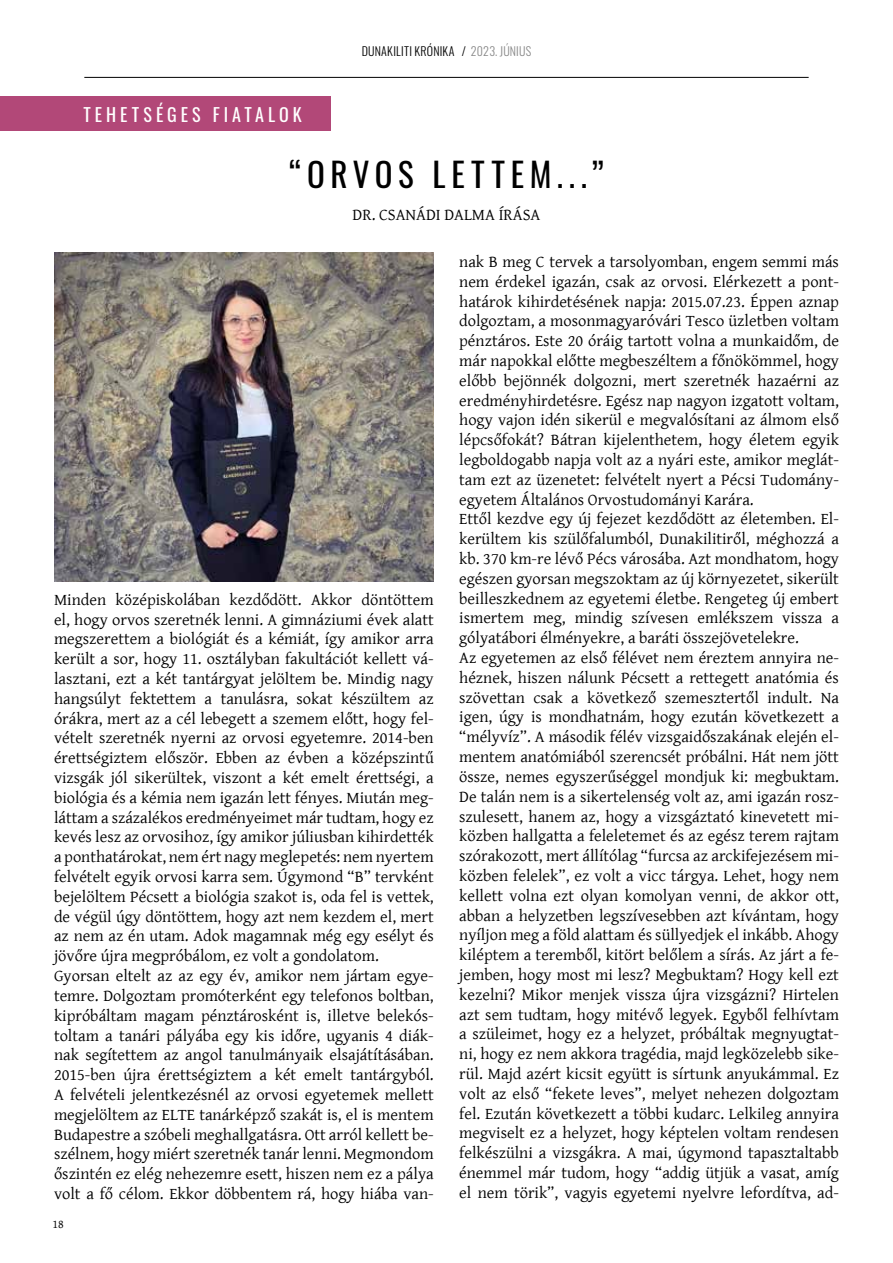
<style>
.page{position:relative;width:893px;height:1263px;background:#fff}
.page>*{position:absolute;margin:0;border:0;box-sizing:border-box;transform-origin:0 0}
.t1{font:33px "Oswald";letter-spacing:.17em;color:#000}
.t2{font:18px "Oswald";letter-spacing:.225em;color:#fff}
.t3{font:16.5px/19.8px "Gentium Basic";color:#000}
.t4{font:300 12px "Oswald";letter-spacing:.015em;color:#000}
.t5{font:12px "Gentium Basic";color:#000}
.s1{color:#878787}
</style>
<div class="page">
<hr style="left:84px;top:77px;width:725px;height:1px;background:#000">
<div style="left:0;top:96px;width:330px;height:34px;background:#b24878"></div>
<img style="left:54px;top:253px;width:380px;height:329px">
<p class="t4" style="left:362px;top:40px;width:171px">DUNAKILITI KRÓNIKA / <span class="s1">2023. JÚNIUS</span></p>
<p class="t2" style="left:83px;top:98px;width:220px">TEHETSÉGES FIATALOK</p>
<h1 class="t1" style="left:289px;top:145px;width:316px">“ORVOS LETTEM...”</h1>
<p class="t3" style="left:353px;top:205px;width:189px">DR. CSANÁDI DALMA ÍRÁSA</p>
<p class="t3" style="left:54px;top:589px;width:381px">Minden középiskolában kezdődött. Akkor döntöttem el, hogy orvos szeretnék lenni. A gimnáziumi évek alatt megszerettem a biológiát és a kémiát, így amikor arra került a sor, hogy 11. osztályban fakultációt kellett vá&shy;lasztani, ezt a két tantárgyat jelöltem be. Mindig nagy hangsúlyt fektettem a tanulásra, sokat készültem az órákra, mert az a cél lebegett a szemem előtt, hogy fel&shy;vételt szeretnék nyerni az orvosi egyetemre. 2014-ben érettségiztem először. Ebben az évben a középszintű vizsgák jól sikerültek, viszont a két emelt érettségi, a biológia és a kémia nem igazán lett fényes. Miután meg&shy;láttam a százalékos eredményeimet már tudtam, hogy ez kevés lesz az orvosihoz, így amikor júliusban kihirdették a ponthatárokat, nem ért nagy meglepetés: nem nyertem felvételt egyik orvosi karra sem. Úgymond “B” tervként bejelöltem Pécsett a biológia szakot is, oda fel is vettek, de végül úgy döntöttem, hogy azt nem kezdem el, mert az nem az én utam. Adok magamnak még egy esélyt és jövőre újra megpróbálom, ez volt a gondolatom.<br>Gyorsan eltelt az az egy év, amikor nem jártam egye&shy;temre. Dolgoztam promóterként egy telefonos boltban, kipróbáltam magam pénztárosként is, illetve belekós&shy;toltam a tanári pályába egy kis időre, ugyanis 4 diák&shy;nak segítettem az angol tanulmányaik elsajátításában.<br>2015-ben újra érettségiztem a két emelt tantárgyból.<br>A felvételi jelentkezésnél az orvosi egyetemek mellett megjelöltem az ELTE tanárképző szakát is, el is mentem Budapestre a szóbeli meghallgatásra. Ott arról kellett be&shy;szélnem, hogy miért szeretnék tanár lenni. Megmondom őszintén ez elég nehezemre esett, hiszen nem ez a pálya volt a fő célom. Ekkor döbbentem rá, hogy hiába van-</p>
<p class="t5" style="left:52px;top:1215px;width:13px">18</p>
<p class="t3" style="left:459px;top:251px;width:381px">nak B meg C tervek a tarsolyomban, engem semmi más nem érdekel igazán, csak az orvosi. Elérkezett a pont&shy;határok kihirdetésének napja: 2015.07.23. Éppen aznap dolgoztam, a mosonmagyaróvári Tesco üzletben voltam pénztáros. Este 20 óráig tartott volna a munkaidőm, de már napokkal előtte megbeszéltem a főnökömmel, hogy előbb bejönnék dolgozni, mert szeretnék hazaérni az eredményhirdetésre. Egész nap nagyon izgatott voltam, hogy vajon idén sikerül e megvalósítani az álmom első lépcsőfokát? Bátran kijelenthetem, hogy életem egyik legboldogabb napja volt az a nyári este, amikor meglát&shy;tam ezt az üzenetet: felvételt nyert a Pécsi Tudomány&shy;egyetem Általános Orvostudományi Karára.<br>Ettől kezdve egy új fejezet kezdődött az életemben. El&shy;kerültem kis szülőfalumból, Dunakilitiről, méghozzá a kb. 370 km-re lévő Pécs városába. Azt mondhatom, hogy egészen gyorsan megszoktam az új környezetet, sikerült beilleszkednem az egyetemi életbe. Rengeteg új embert ismertem meg, mindig szívesen emlékszem vissza a gólyatábori élményekre, a baráti összejövetelekre.<br>Az egyetemen az első félévet nem éreztem annyira ne&shy;héznek, hiszen nálunk Pécsett a rettegett anatómia és szövettan csak a következő szemesztertől indult. Na igen, úgy is mondhatnám, hogy ezután következett a “mélyvíz”. A második félév vizsgaidőszakának elején el&shy;mentem anatómiából szerencsét próbálni. Hát nem jött össze, nemes egyszerűséggel mondjuk ki: megbuktam.<br>De talán nem is a sikertelenség volt az, ami igazán ros - szulesett, hanem az, hogy a vizsgáztató kinevetett mi&shy;közben hallgatta a feleletemet és az egész terem rajtam szórakozott, mert állítólag “furcsa az arckifejezésem mi&shy;közben felelek”, ez volt a vicc tárgya. Lehet, hogy nem kellett volna ezt olyan komolyan venni, de akkor ott, abban a helyzetben legszívesebben azt kívántam, hogy nyíljon meg a föld alattam és süllyedjek el inkább. Ahogy kiléptem a teremből, kitört belőlem a sírás. Az járt a fe&shy;jemben, hogy most mi lesz? Megbuktam? Hogy kell ezt kezelni? Mikor menjek vissza újra vizsgázni? Hirtelen azt sem tudtam, hogy mitévő legyek. Egyből felhívtam a szüleimet, hogy ez a helyzet, próbáltak megnyugtat&shy;ni, hogy ez nem akkora tragédia, majd legközelebb sike&shy;rül. Majd azért kicsit együtt is sírtunk anyukámmal. Ez volt az első “fekete leves”, melyet nehezen dolgoztam fel. Ezután következett a többi kudarc. Lelkileg annyira megviselt ez a helyzet, hogy képtelen voltam rendesen felkészülni a vizsgákra. A mai, úgymond tapasztaltabb énemmel már tudom, hogy “addig ütjük a vasat, amíg el nem törik”, vagyis egyetemi nyelvre lefordítva, ad-</p>
</div>
